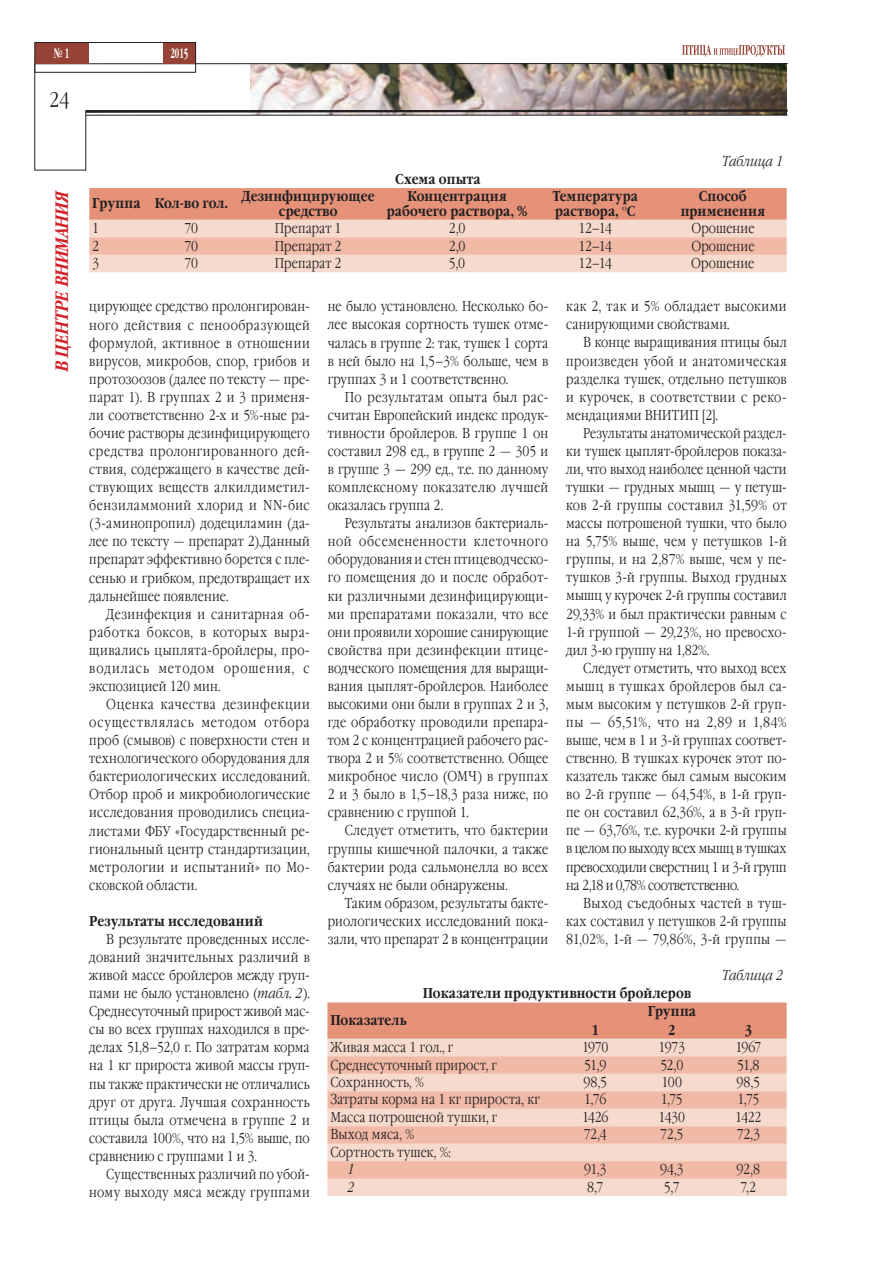
<style>
.page{position:relative;width:893px;height:1263px;background:#fff}
.page>*{position:absolute;margin:0;border:0;box-sizing:border-box;transform-origin:0 0}
.t1{font:300 21px "Garamond Narrow C";color:#231f20}
.t2{font:italic 700 18px "Garamond Narrow C";color:#d1232a}
.t3{font:300 14.25px/18px "Garamond Narrow C";letter-spacing:.015em;color:#231f20;text-align:justify}
.t4{font:700 14.25px/14.2px "Garamond Narrow C";letter-spacing:.015em;color:#231f20;text-align:center}
.t5{font:italic 300 14.25px "Garamond Narrow C";letter-spacing:.015em;color:#231f20}
.t6{font:700 13.5px "Garamond Narrow C";color:#fff;scale:.67 1}
.s1{font-family:"Garamond";font-weight:400;font-size:15px}
.s2{font-style:italic}
</style>
<div class="page">
<svg style="left:682px;top:45px;width:103px;height:12px"></svg>
<svg style="left:34px;top:63px;width:754px;height:108px"></svg>
<hr style="left:86px;top:115px;width:701px;height:1px;background:#231f20">
<svg style="left:84px;top:108px;width:704px;height:6px"></svg>
<div style="left:163px;top:43px;width:33px;height:21px;background:#944335"></div>
<div style="left:35px;top:43px;width:54px;height:21px;background:#944335"></div>
<div style="left:34px;top:42px;width:162px;height:31px;border:1px solid #231f20"></div>
<svg style="left:89px;top:188px;width:698px;height:84px"></svg>
<div style="left:327px;top:1002px;width:460px;height:37px;background:#e59279"></div>
<div style="left:327px;top:1039px;width:460px;height:157px;background:#f7dace"></div>
<svg style="left:327px;top:1056px;width:460px;height:123px;fill:#f0baa6"></svg>
<p class="t6" style="left:54px;top:46px;width:24px">№ 1</p>
<p class="t6" style="left:170px;top:46px;width:28px">2015</p>
<h1 class="t1" style="left:49px;top:89px;width:22px">24</h1>
<p class="t2" style="left:52px;top:371px;width:184px;rotate:-90deg">В ЦЕНТРЕ ВНИМАНИЯ</p>
<p class="t4" style="left:395px;top:172px;width:87px">Схема опыта</p>
<p class="t5" style="left:722px;top:154px;width:63px">Таблица 1</p>
<p class="t4" style="left:92px;top:197px;width:137px">Группа Кол-во гол.</p>
<p class="t4" style="left:242px;top:190px;width:134px">Дезинфицирующее средство</p>
<p class="t4" style="left:387px;top:190px;width:142px">Концентрация рабочего раствора, %</p>
<p class="t4" style="left:553px;top:190px;width:87px;text-align:left">Температура раствора, <span class="s1">º</span>C</p>
<p class="t4" style="left:681px;top:190px;width:86px">Способ применения</p>
<p class="t3" style="left:92px;top:220px;width:8px">1</p>
<p class="t3" style="left:185px;top:220px;width:15px">70</p>
<p class="t3" style="left:275px;top:220px;width:68px">Препарат 1</p>
<p class="t3" style="left:449px;top:220px;width:18px">2,0</p>
<p class="t3" style="left:579px;top:220px;width:35px">12–14</p>
<p class="t3" style="left:691px;top:220px;width:65px">Орошение</p>
<p class="t3" style="left:92px;top:237px;width:8px">2</p>
<p class="t3" style="left:185px;top:237px;width:15px">70</p>
<p class="t3" style="left:275px;top:237px;width:68px">Препарат 2</p>
<p class="t3" style="left:449px;top:237px;width:18px">2,0</p>
<p class="t3" style="left:579px;top:237px;width:35px">12–14</p>
<p class="t3" style="left:691px;top:237px;width:65px">Орошение</p>
<p class="t3" style="left:92px;top:255px;width:9px">3</p>
<p class="t3" style="left:185px;top:255px;width:15px">70</p>
<p class="t3" style="left:275px;top:255px;width:68px">Препарат 2</p>
<p class="t3" style="left:449px;top:255px;width:18px">5,0</p>
<p class="t3" style="left:579px;top:255px;width:35px">12–14</p>
<p class="t3" style="left:691px;top:255px;width:65px">Орошение</p>
<p class="t3" style="left:89px;top:298px;width:222px">цирующее средство пролонгирован&shy;ного действия с пенообразующей формулой, активное в отношении вирусов, микробов, спор, грибов и протозоозов (далее по тексту — пре&shy;парат 1). В группах 2 и 3 применя&shy;ли соответственно 2-х и 5%-ные ра&shy;бочие растворы дезинфицирующего средства пролонгированного дей&shy;ствия, содержащего в качестве дей&shy;ствующих веществ алкилдиметил&shy;бензиламмоний хлорид и NN-бис (3-аминопропил) додециламин (да&shy;лее по тексту — препарат 2).Данный препарат эффективно борется с пле&shy;сенью и грибком, предотвращает их дальнейшее появление.</p>
<p class="t3" style="left:89px;top:605px;width:222px;text-indent:17px">Дезинфекция и санитарная об&shy;работка боксов, в которых выра&shy;щивались цыплята-бройлеры, про&shy;водилась методом орошения, с экспозицией 120 мин.</p>
<p class="t3" style="left:89px;top:696px;width:222px;text-indent:17px">Оценка качества дезинфекции осуществлялась методом отбора проб (смывов) с поверхности стен и технологического оборудования для бактериологических исследований.<br>Отбор проб и микробиологические исследования проводились специа&shy;листами ФБУ «Государственный ре&shy;гиональный центр стандартизации, метрологии и испытаний» по Мо&shy;сковской области.</p>
<p class="t4" style="left:89px;top:914px;width:175px">Результаты исследований</p>
<p class="t3" style="left:89px;top:931px;width:222px;text-indent:17px">В результате проведенных иссле&shy;дований значительных различий в живой массе бройлеров между груп&shy;пами не было установлено (<span class="s2">табл. 2</span>).<br>Среднесуточный прирост живой мас&shy;сы во всех группах находился в пре&shy;делах 51,8–52,0 г. По затратам корма на 1 кг прироста живой массы груп&shy;пы также практически не отличались друг от друга. Лучшая сохранность птицы была отмечена в группе 2 и составила 100%, что на 1,5% выше, по сравнению с группами 1 и 3.</p>
<p class="t3" style="left:89px;top:1165px;width:222px;text-align:right">Существенных различий по убой&shy;ному выходу мяса между группами</p>
<p class="t3" style="left:328px;top:298px;width:222px">не было установлено. Несколько бо&shy;лее высокая сортность тушек отме&shy;чалась в группе 2: так, тушек 1 сорта в ней было на 1,5–3% больше, чем в группах 3 и 1 соответственно.</p>
<p class="t3" style="left:328px;top:388px;width:222px;text-indent:17px">По результатам опыта был рас&shy;считан Европейский индекс продук&shy;тивности бройлеров. В группе 1 он составил 298 ед., в группе 2 — 305 и в группе 3 — 299 ед., т.е. по данному комплексному показателю лучшей оказалась группа 2.</p>
<p class="t3" style="left:328px;top:515px;width:222px;text-indent:17px">Результаты анализов бактериаль&shy;ной обсемененности клеточного оборудования и стен птицеводческо&shy;го помещения до и после обработ&shy;ки различными дезинфицирующи&shy;ми препаратами показали, что все они проявили хорошие санирующие свойства при дезинфекции птице&shy;водческого помещения для выращи&shy;вания цыплят-бройлеров. Наиболее высокими они были в группах 2 и 3, где обработку проводили препара&shy;том 2 с концентрацией рабочего рас&shy;твора 2 и 5% соответственно. Общее микробное число (ОМЧ) в группах 2 и 3 было в 1,5–18,3 раза ниже, по сравнению с группой 1.</p>
<p class="t3" style="left:328px;top:822px;width:222px;text-indent:17px">Следует отметить, что бактерии группы кишечной палочки, а также бактерии рода сальмонелла во всех случаях не были обнаружены.</p>
<p class="t3" style="left:328px;top:894px;width:222px;text-indent:17px">Таким образом, результаты бакте&shy;риологических исследований пока&shy;зали, что препарат 2 в концентрации</p>
<p class="t3" style="left:566px;top:298px;width:222px">как 2, так и 5% обладает высокими санирующими свойствами.</p>
<p class="t3" style="left:566px;top:334px;width:222px;text-indent:17px">В конце выращивания птицы был произведен убой и анатомическая разделка тушек, отдельно петушков и курочек, в соответствии с реко&shy;мендациями ВНИТИП [2].</p>
<p class="t3" style="left:566px;top:424px;width:222px;text-indent:17px">Результаты анатомической раздел&shy;ки тушек цыплят-бройлеров показа&shy;ли, что выход наиболее ценной части тушки — грудных мышц — у петуш&shy;ков 2-й группы составил 31,59% от массы потрошеной тушки, что было на 5,75% выше, чем у петушков 1-й группы, и на 2,87% выше, чем у пе&shy;тушков 3-й группы. Выход грудных мышц у курочек 2-й группы составил 29,33% и был практически равным с 1-й группой — 29,23%, но превосхо&shy;дил 3-ю группу на 1,82%.</p>
<p class="t3" style="left:566px;top:659px;width:222px;text-indent:17px">Следует отметить, что выход всех мышц в тушках бройлеров был са&shy;мым высоким у петушков 2-й груп&shy;пы — 65,51%, что на 2,89 и 1,84% выше, чем в 1 и 3-й группах соответ&shy;ственно. В тушках курочек этот по&shy;казатель также был самым высоким во 2-й группе — 64,54%, в 1-й груп&shy;пе он составил 62,36%, а в 3-й груп&shy;пе — 63,76%, т.е. курочки 2-й группы в целом по выходу всех мышц в тушках превосходили сверстниц 1 и 3-й групп на 2,18 и 0,78% соответственно.</p>
<p class="t3" style="left:566px;top:894px;width:222px;text-indent:17px">Выход съедобных частей в туш&shy;ках составил у петушков 2-й группы 81,02%, 1-й — 79,86%, 3-й группы —</p>
<p class="t5" style="left:722px;top:967px;width:63px">Таблица 2</p>
<p class="t4" style="left:330px;top:1014px;width:78px">Показатель</p>
<p class="t4" style="left:423px;top:987px;width:270px">Показатели продуктивности бройлеров</p>
<p class="t4" style="left:648px;top:1005px;width:50px">Группа</p>
<p class="t4" style="left:592px;top:1023px;width:9px">1</p>
<p class="t4" style="left:668px;top:1023px;width:9px">2</p>
<p class="t4" style="left:745px;top:1023px;width:9px">3</p>
<p class="t3" style="left:330px;top:1039px;width:124px">Живая масса 1 гол., г</p>
<p class="t3" style="left:582px;top:1039px;width:28px">1970</p>
<p class="t3" style="left:659px;top:1039px;width:28px">1973</p>
<p class="t3" style="left:735px;top:1039px;width:28px">1967</p>
<p class="t3" style="left:330px;top:1056px;width:168px">Среднесуточный прирост, г</p>
<p class="t3" style="left:584px;top:1056px;width:24px">51,9</p>
<p class="t3" style="left:660px;top:1056px;width:24px">52,0</p>
<p class="t3" style="left:737px;top:1056px;width:24px">51,8</p>
<p class="t3" style="left:330px;top:1074px;width:95px">Сохранность, %</p>
<p class="t3" style="left:583px;top:1074px;width:25px">98,5</p>
<p class="t3" style="left:662px;top:1074px;width:22px">100</p>
<p class="t3" style="left:737px;top:1074px;width:25px">98,5</p>
<p class="t3" style="left:330px;top:1091px;width:211px">Затраты корма на 1 кг прироста, кг</p>
<p class="t3" style="left:584px;top:1091px;width:23px">1,76</p>
<p class="t3" style="left:661px;top:1091px;width:23px">1,75</p>
<p class="t3" style="left:737px;top:1091px;width:23px">1,75</p>
<p class="t3" style="left:330px;top:1108px;width:168px">Масса потрошеной тушки, г</p>
<p class="t3" style="left:582px;top:1108px;width:28px">1426</p>
<p class="t3" style="left:659px;top:1108px;width:28px">1430</p>
<p class="t3" style="left:735px;top:1108px;width:28px">1422</p>
<p class="t3" style="left:330px;top:1126px;width:85px">Выход мяса, %</p>
<p class="t3" style="left:584px;top:1126px;width:25px">72,4</p>
<p class="t3" style="left:660px;top:1126px;width:25px">72,5</p>
<p class="t3" style="left:737px;top:1126px;width:25px">72,3</p>
<p class="t3" style="left:330px;top:1143px;width:122px">Сортность тушек, %:</p>
<p class="t5" style="left:347px;top:1162px;width:9px">1</p>
<p class="t3" style="left:584px;top:1161px;width:24px">91,3</p>
<p class="t3" style="left:660px;top:1161px;width:25px">94,3</p>
<p class="t3" style="left:736px;top:1161px;width:25px">92,8</p>
<p class="t5" style="left:347px;top:1179px;width:9px">2</p>
<p class="t3" style="left:587px;top:1178px;width:18px">8,7</p>
<p class="t3" style="left:664px;top:1178px;width:17px">5,7</p>
<p class="t3" style="left:741px;top:1178px;width:17px">7,2</p>
</div>
